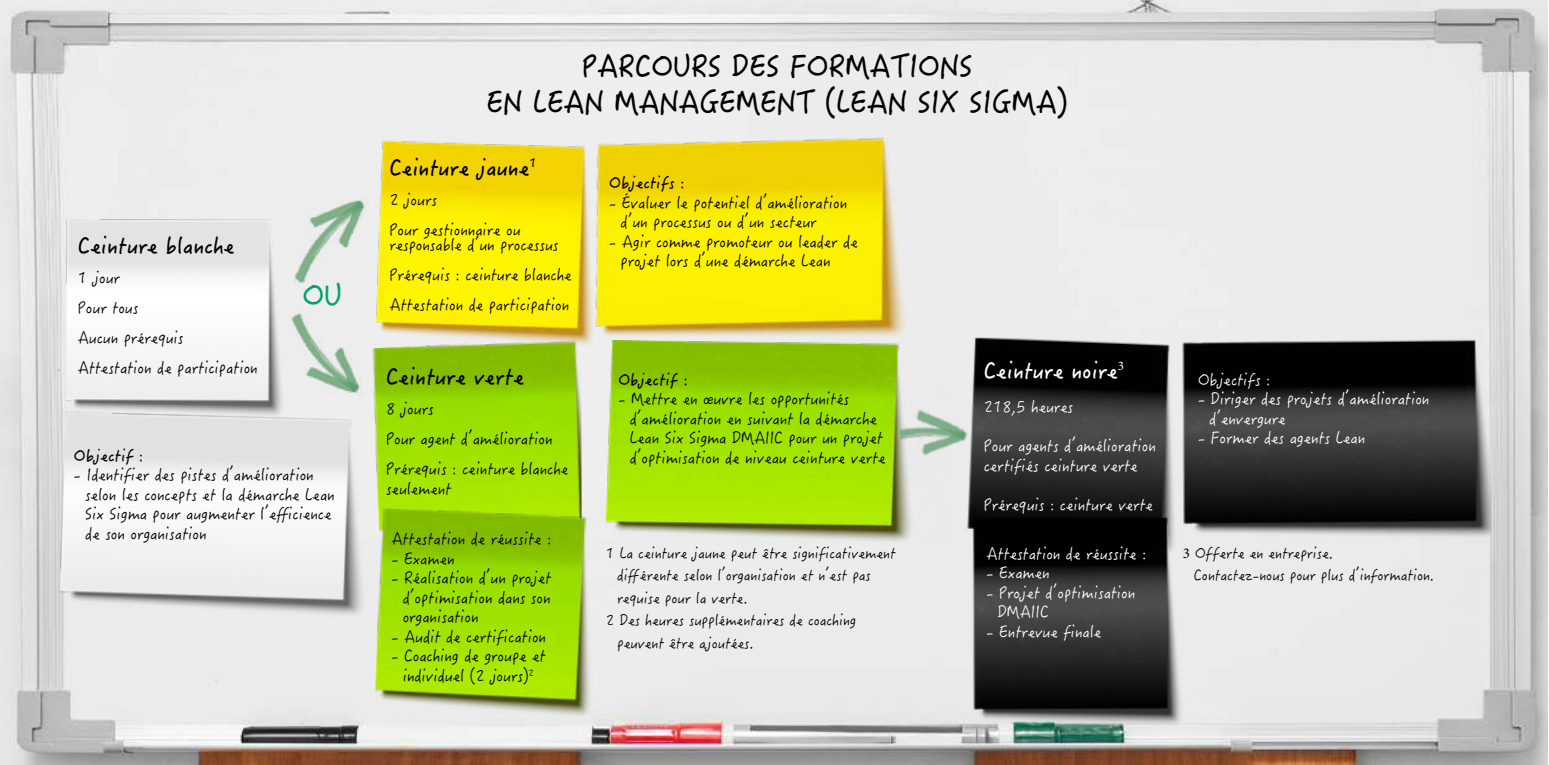
<style>
.page{position:relative;width:1549px;height:765px;background:#fff}
.page>*{position:absolute;margin:0;border:0;box-sizing:border-box;transform-origin:0 0}
.t1{font:30px/36px "Hanzi Pen SC W5";color:#000;text-align:center}
.t2{font:30px "Hanzi Pen SC W5";color:#02a16d}
.t3{font:22.5px "Hanzi Pen SC W5";color:#000}
.t4{font:22.5px "Hanzi Pen SC W5";color:#fff}
.t5{font:16.25px/19.5px "Hanzi Pen SC W3";color:#000}
.t6{font:16.25px/19.5px "Hanzi Pen SC W3";color:#fff}
.t7{font:16.25px "Hanzi Pen SC W5";color:#000}
.t8{font:15px/22.5px "Hanzi Pen SC W3";color:#020203}
.s1{font-family:"Minion Pro"}
</style>
<div class="page">
<img style="left:0;top:0;width:1546px;height:765px">
<img style="left:51px;top:218px;width:238px;height:191px">
<img style="left:375px;top:133px;width:212px;height:216px">
<img style="left:370px;top:337px;width:211px;height:172px">
<img style="left:294px;top:198px;width:74px;height:92px">
<img style="left:45px;top:409px;width:333px;height:214px">
<img style="left:587px;top:125px;width:361px;height:228px">
<img style="left:606px;top:340px;width:340px;height:205px">
<img style="left:374px;top:509px;width:223px;height:208px">
<img style="left:290px;top:307px;width:73px;height:88px">
<img style="left:900px;top:383px;width:46px;height:107px">
<img style="left:946px;top:338px;width:224px;height:221px">
<img style="left:1170px;top:337px;width:320px;height:212px">
<img style="left:949px;top:514px;width:239px;height:221px">
<h2 class="t3" style="left:78px;top:232px;width:158px">Ceinture blanche</h2>
<p class="t5" style="left:78px;top:263px;width:181px;line-height:30px">1 jour<br>Pour tous<br>Aucun prérequis<br>Attestation de participation</p>
<h1 class="t2" style="left:302px;top:276px;width:41px">OU</h1>
<p class="t7" style="left:74px;top:445px;width:71px">Objectif :</p>
<p class="t5" style="left:85px;top:465px;width:251px;text-indent:-11px">- Identifier des pistes d’amélioration selon les concepts et la démarche Lean Six Sigma pour augmenter l’efficience de son organisation</p>
<h1 class="t1" style="left:486px;top:47px;width:582px">PARCOURS DES FORMATIONS<br>EN LEAN MANAGEMENT (LEAN SIX SIGMA)</h1>
<h2 class="t3" style="left:389px;top:153px;width:149px">Ceinture jaune<sup>1</sup></h2>
<p class="t5" style="left:389px;top:184px;width:133px;line-height:30px">2 jours<br>Pour gestionnaire ou</p>
<p class="t5" style="left:389px;top:229px;width:184px;line-height:30px">responsable d’un processus<br>Prérequis : ceinture blanche<br>Attestation de participation</p>
<h2 class="t3" style="left:386px;top:363px;width:139px">Ceinture verte</h2>
<p class="t5" style="left:386px;top:393px;width:184px;line-height:30px">8 jours<br>Pour agent d’amélioration<br>Prérequis : ceinture blanche</p>
<p class="t5" style="left:386px;top:478px;width:67px">seulement</p>
<p class="t5" style="left:391px;top:529px;width:161px">Attestation de réussite :</p>
<p class="t5" style="left:391px;top:548px;width:65px">- Examen</p>
<p class="t5" style="left:402px;top:568px;width:150px;text-align:justify;text-indent:-11px">- Réalisation d’un projet d’optimisation dans son organisation</p>
<p class="t5" style="left:391px;top:626px;width:156px">- Audit de certification</p>
<p class="t5" style="left:391px;top:646px;width:155px;text-align:center">- Coaching de groupe et individuel (2 jours)<sup>2</sup></p>
<p class="t7" style="left:609px;top:172px;width:77px">Objectifs :</p>
<p class="t5" style="left:620px;top:192px;width:228px;text-indent:-11px">- Évaluer le potentiel d’amélioration d’un processus ou d’un secteur</p>
<p class="t5" style="left:620px;top:231px;width:239px;text-indent:-11px">- Agir comme promoteur ou leader de projet lors d’une démarche Lean</p>
<p class="t7" style="left:618px;top:369px;width:71px">Objectif :</p>
<p class="t5" style="left:629px;top:389px;width:257px;text-indent:-11px">- Mettre en œuvre les opportunités d’amélioration en suivant la démarche Lean Six Sigma DMAIIC pour un projet d’optimisation de niveau ceinture verte</p>
<p class="t8" style="left:605px;top:541px;width:291px">1 La ceinture jaune peut être significativement</p>
<p class="t8" style="left:617px;top:564px;width:255px">différente selon l’organisation et n’est pas</p>
<p class="t8" style="left:617px;top:586px;width:132px">requise pour la verte.</p>
<p class="t8" style="left:605px;top:609px;width:252px">2 Des heures supplémentaires de coaching</p>
<p class="t8" style="left:617px;top:631px;width:138px">peuvent être ajoutées.</p>
<h2 class="t4" style="left:983px;top:356px;width:142px">Ceinture noire<sup>3</sup></h2>
<p class="t6" style="left:983px;top:397px;width:91px">218,5 heures</p>
<p class="t6" style="left:983px;top:436px;width:173px">Pour agents d’amélioration certifiés ceinture verte</p>
<p class="t6" style="left:983px;top:494px;width:171px">Prérequis : ceinture verte</p>
<p class="t6" style="left:986px;top:543px;width:161px">Attestation de réussite :</p>
<p class="t6" style="left:986px;top:563px;width:65px">- Examen</p>
<p class="t6" style="left:997px;top:582px;width:139px;text-indent:-11px">- Projet d’optimisation<br>DMAIIC</p>
<p class="t6" style="left:986px;top:621px;width:116px">- Entrevue finale</p>
<p class="t6" style="left:1197px;top:369px;width:74px">Objectifs :</p>
<p class="t6" style="left:1209px;top:389px;width:221px;text-indent:-11px">- Diriger des projets d’amélioration d’envergure</p>
<p class="t6" style="left:1197px;top:428px;width:169px">- Former des agents Lean</p>
<p class="t8" style="left:1193px;top:541px;width:241px;text-indent:-11px"><span class="s1">3</span> Offerte en entreprise.<br>Contactez-nous pour plus d’information.</p>
</div>
